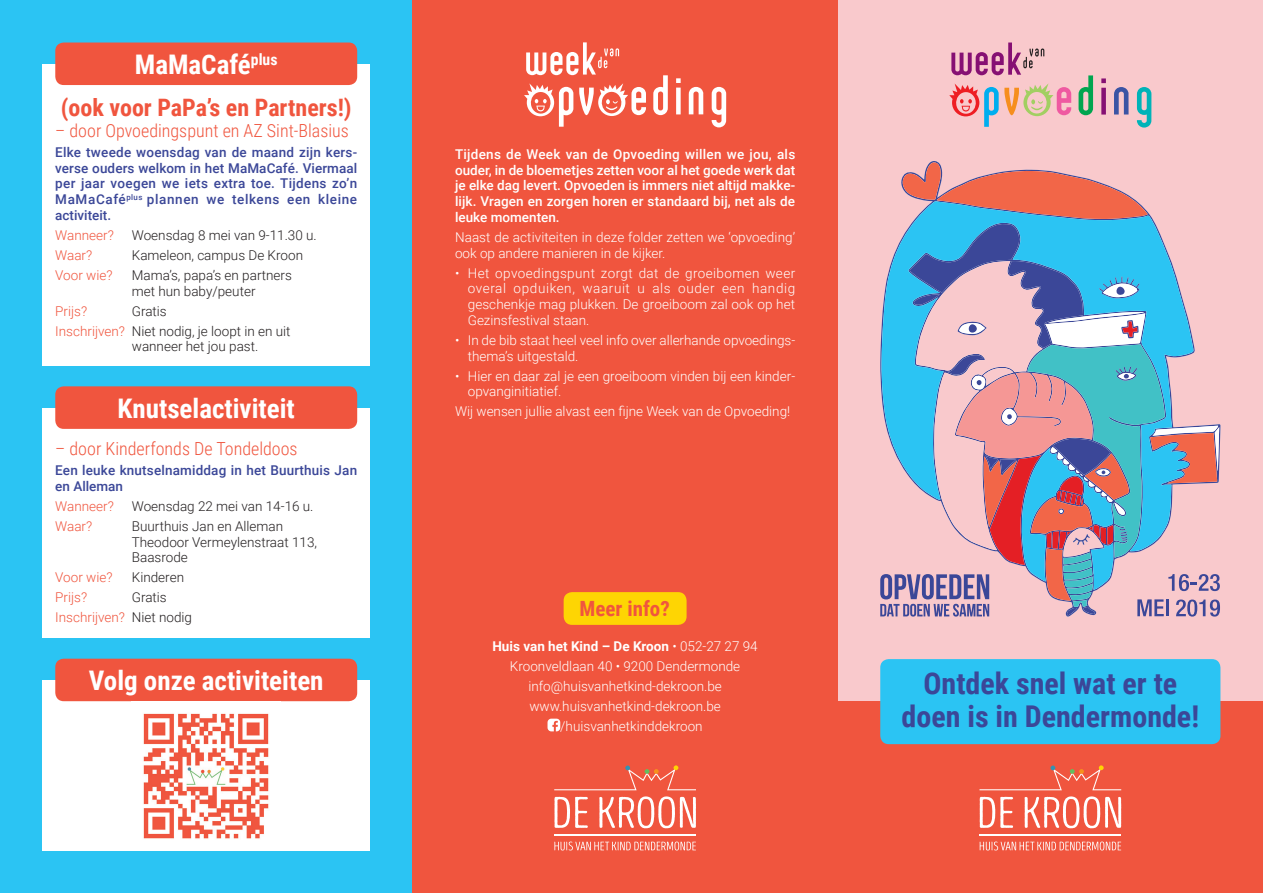
<style>
.page{position:relative;width:1263px;height:893px;background:#fff}
.page>*{position:absolute;margin:0;border:0;box-sizing:border-box;transform-origin:0 0}
.t1{font:700 30px/33px "Roboto Condensed";color:#3b4798;text-align:center}
.t2{font:700 27px "Roboto Condensed";color:#fff}
.t3{font:700 24px "Roboto Condensed";color:#f0553e}
.t4{font:700 21px "Roboto Condensed";color:#f0553e}
.t5{font:300 18px "Roboto Condensed";color:#f0553e}
.t6{font:300 13.5px/15.8px "Roboto";color:#fff}
.t7{font:300 13.5px/15.8px "Roboto";color:#231f20}
.t8{font:500 13.5px/15.8px "Roboto";letter-spacing:.01em;color:#3b4798;text-align:justify}
.t9{font:500 13.5px/15.8px "Roboto";letter-spacing:.005em;color:#fff;text-align:justify}
.t10{font:300 13.5px "Roboto";color:#f0553e}
.t11{font:700 13.5px "Roboto";color:#fff}
.s1{color:#f0553e}
.s2{color:#231f20}
.s3{font-weight:300}
</style>
<div class="page">
<div style="left:838px;top:0;width:425px;height:893px;background:#f9c9cc"></div>
<div style="left:838px;top:702px;width:425px;height:191px;background:#f0553e"></div>
<div style="left:0;top:0;width:412px;height:893px;background:#2bc4f3"></div>
<div style="left:412px;top:0;width:426px;height:893px;background:#f0553e"></div>
<svg style="left:980px;top:841px;width:141px;height:9px"></svg>
<svg style="left:980px;top:797px;width:33px;height:31px"></svg>
<svg style="left:1024px;top:796px;width:97px;height:32px"></svg>
<hr style="left:979px;top:834px;width:142px;height:1px;background:#fff">
<svg style="left:979px;top:765px;width:142px;height:25px"></svg>
<svg style="left:554px;top:841px;width:142px;height:9px"></svg>
<svg style="left:554px;top:797px;width:34px;height:31px"></svg>
<svg style="left:599px;top:796px;width:97px;height:32px"></svg>
<hr style="left:554px;top:834px;width:142px;height:1px;background:#fff">
<svg style="left:554px;top:765px;width:142px;height:25px"></svg>
<div style="left:880px;top:659px;width:340px;height:85px;background:#2bc4f3;border-radius:9px"></div>
<svg style="left:547px;top:719px;width:13px;height:12px"></svg>
<svg style="left:951px;top:43px;width:93px;height:32px"></svg>
<svg style="left:1078px;top:75px;width:15px;height:40px"></svg>
<svg style="left:1101px;top:78px;width:5px;height:37px"></svg>
<svg style="left:1114px;top:87px;width:14px;height:28px"></svg>
<svg style="left:1137px;top:87px;width:14px;height:41px"></svg>
<svg style="left:949px;top:83px;width:122px;height:44px"></svg>
<svg style="left:526px;top:42px;width:93px;height:33px"></svg>
<svg style="left:653px;top:75px;width:15px;height:40px"></svg>
<svg style="left:676px;top:78px;width:5px;height:36px"></svg>
<svg style="left:689px;top:87px;width:14px;height:27px"></svg>
<svg style="left:712px;top:87px;width:14px;height:40px"></svg>
<svg style="left:579px;top:83px;width:67px;height:33px"></svg>
<svg style="left:524px;top:83px;width:49px;height:44px"></svg>
<svg style="left:880px;top:162px;width:340px;height:455px"></svg>
<div style="left:43px;top:64px;width:327px;height:301px;background:#fff"></div>
<div style="left:55px;top:43px;width:302px;height:42px;background:#f0553e;border-radius:9px"></div>
<div style="left:43px;top:408px;width:327px;height:229px;background:#fff"></div>
<div style="left:55px;top:386px;width:302px;height:43px;background:#f0553e;border-radius:9px"></div>
<div style="left:43px;top:680px;width:327px;height:170px;background:#fff"></div>
<div style="left:55px;top:659px;width:302px;height:42px;background:#f0553e;border-radius:9px"></div>
<div style="left:564px;top:592px;width:123px;height:33px;background:#fed503;border-radius:9px"></div>
<img style="left:143px;top:713px;width:126px;height:126px">
<p class="t2" style="left:135px;top:45px;width:144px">MaMaCafé<sup>plus</sup></p>
<p class="t3" style="left:61px;top:90px;width:292px">(ook voor PaPa’s en Partners!)</p>
<p class="t5" style="left:55px;top:118px;width:295px">– door Opvoedingspunt en AZ Sint-Blasius</p>
<p class="t8" style="left:55px;top:144px;width:303px">Elke tweede woensdag van de maand zijn kers&shy;verse ouders welkom in het MaMaCafé. Viermaal per jaar voegen we iets extra toe. Tijdens zo’n MaMaCafé<sup>plus</sup> plannen we telkens een kleine activiteit.</p>
<p class="t10" style="left:55px;top:226px;width:60px">Wanneer?</p>
<p class="t7" style="left:132px;top:227px;width:186px">Woensdag 8 mei van 9-11.30 u.</p>
<p class="t10" style="left:55px;top:246px;width:39px">Waar?</p>
<p class="t7" style="left:132px;top:247px;width:173px">Kameleon, campus De Kroon</p>
<p class="t10" style="left:55px;top:266px;width:59px">Voor wie?</p>
<p class="t7" style="left:132px;top:267px;width:162px">Mama’s, papa’s en partners met hun baby/peuter</p>
<p class="t10" style="left:55px;top:301px;width:33px">Prijs?</p>
<p class="t7" style="left:132px;top:302px;width:36px">Gratis</p>
<p class="t7" style="left:132px;top:322px;width:160px;text-indent:-77px"><span class="s1">Inschrijven?</span> Niet nodig, je loopt in en uit wanneer het jou past.</p>
<p class="t2" style="left:118px;top:389px;width:179px">Knutselactiviteit</p>
<p class="t5" style="left:55px;top:436px;width:244px">– door Kinderfonds De Tondeldoos</p>
<p class="t8" style="left:55px;top:462px;width:303px">Een leuke knutselnamiddag in het Buurthuis Jan en Alleman</p>
<p class="t10" style="left:55px;top:497px;width:60px">Wanneer?</p>
<p class="t7" style="left:132px;top:498px;width:183px">Woensdag 22 mei van 14-16 u.</p>
<p class="t10" style="left:55px;top:517px;width:39px">Waar?</p>
<p class="t7" style="left:132px;top:518px;width:187px">Buurthuis Jan en Alleman<br>Theodoor Vermeylenstraat 113,<br>Baasrode</p>
<p class="t10" style="left:55px;top:568px;width:59px">Voor wie?</p>
<p class="t7" style="left:132px;top:569px;width:54px">Kinderen</p>
<p class="t10" style="left:55px;top:588px;width:33px">Prijs?</p>
<p class="t7" style="left:132px;top:589px;width:36px">Gratis</p>
<p class="t10" style="left:55px;top:608px;width:138px">Inschrijven? <span class="s2">Niet nodig</span></p>
<p class="t2" style="left:89px;top:661px;width:236px">Volg onze activiteiten</p>
<p class="t9" style="left:455px;top:146px;width:342px">Tijdens de Week van de Opvoeding willen we jou, als ouder, in de bloemetjes zetten voor al het goede werk dat je elke dag levert. Opvoeden is immers niet altijd makke&shy;lijk. Vragen en zorgen horen er standaard bij, net als de leuke momenten.</p>
<p class="t6" style="left:455px;top:229px;width:342px">Naast de activiteiten in deze folder zetten we ‘opvoeding’ ook op andere manieren in de kijker.</p>
<p class="t6" style="left:468px;top:264px;width:329px;text-align:justify;text-indent:-13px">• Het opvoedingspunt zorgt dat de groeibomen weer overal opduiken, waaruit u als ouder een handig geschenkje mag plukken. De groeiboom zal ook op het Gezinsfestival staan.</p>
<p class="t6" style="left:468px;top:332px;width:329px;text-indent:-13px">• In de bib staat heel veel info over allerhande opvoedings&shy;thema’s uitgestald.</p>
<p class="t6" style="left:468px;top:367px;width:329px;text-indent:-13px">• Hier en daar zal je een groeiboom vinden bij een kinder&shy;opvanginitiatief.</p>
<p class="t6" style="left:455px;top:403px;width:337px">Wij wensen jullie alvast een fijne Week van de Opvoeding!</p>
<p class="t4" style="left:579px;top:594px;width:92px">Meer info?</p>
<p class="t11" style="left:492px;top:637px;width:267px">Huis van het Kind – De Kroon <span class="s3">• 052-27 27 94</span></p>
<p class="t6" style="left:510px;top:658px;width:232px">Kroonveldlaan 40 • 9200 Dendermonde</p>
<p class="t6" style="left:528px;top:678px;width:195px">info@huisvanhetkind-dekroon.be</p>
<p class="t6" style="left:529px;top:698px;width:193px">www.huisvanhetkind-dekroon.be</p>
<p class="t6" style="left:560px;top:718px;width:144px">/huisvanhetkinddekroon</p>
<p class="t1" style="left:902px;top:666px;width:299px">Ontdek snel wat er te doen is in Dendermonde!</p>
</div>
